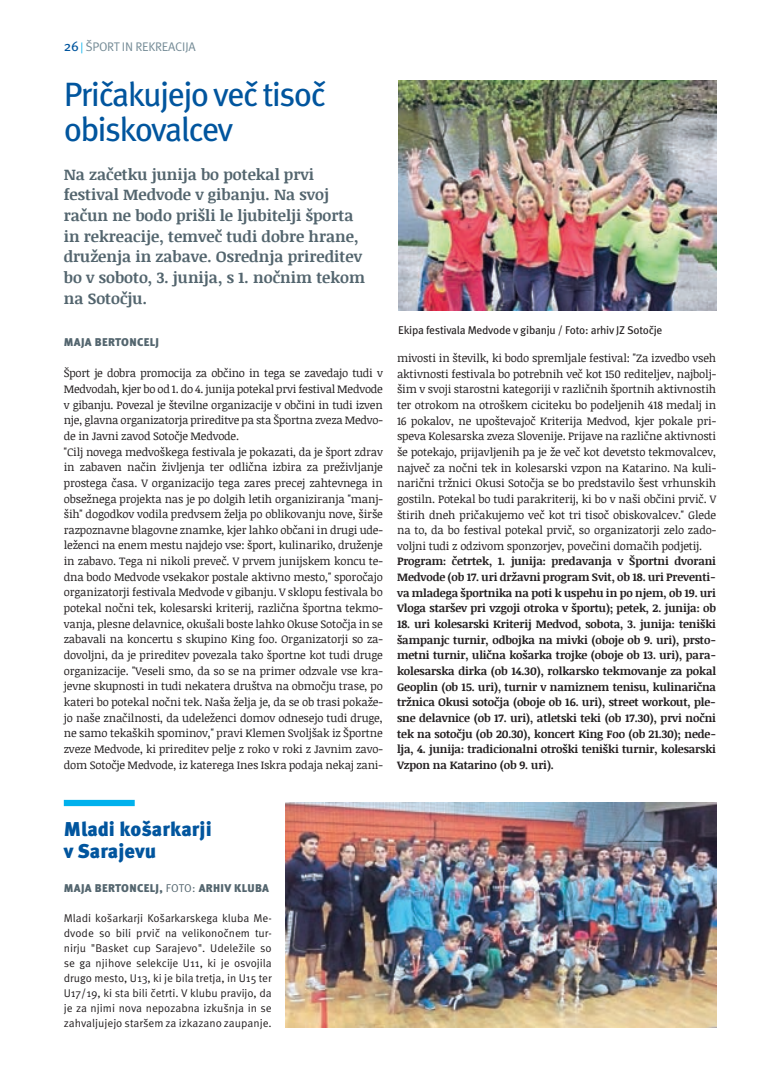
<style>
.page{position:relative;width:780px;height:1088px;background:#fff}
.page>*{position:absolute;margin:0;border:0;box-sizing:border-box;transform-origin:0 0}
.t1{font:33.75px/35px "Meta Pro";letter-spacing:-.05em;color:#01559e}
.t2{font:900 20px/22.5px "Meta Pro";color:#01559e}
.t3{font:700 15.62px/20.6px "Noticia Text";color:#53656e}
.t4{font:12.5px "Meta Pro";letter-spacing:-.02em;color:#738a95}
.t5{font:11.25px/15.6px "Noticia Text";letter-spacing:-.01em;color:#231f20}
.t6{font:700 11.25px/15.6px "Noticia Text";letter-spacing:-.01em;color:#231f20;text-align:justify}
.t7{font:11.25px/15px "Meta Pro";color:#231f20;text-align:justify}
.t8{font:11.25px "Meta Pro";letter-spacing:-.02em;color:#231f20}
.t9{font:900 11.25px "Meta Pro";letter-spacing:.03em;color:#53656e}
.s1{font-size:13.75px;color:#01559e}
.s2{font-size:11.25px;color:#00b1ed}
.s3{font-weight:400}
</style>
<div class="page">
<img style="left:286px;top:803px;width:430px;height:224px">
<div style="left:64px;top:800px;width:71px;height:6px;background:#00b1ed"></div>
<img style="left:398px;top:81px;width:318px;height:230px">
<p class="t4" style="left:64px;top:39px;width:133px"><span class="s1">26</span> <span class="s2">|</span> ŠPORT IN REKREACIJA</p>
<h1 class="t1" style="left:64px;top:78px;width:264px">Pričakujejo več tisoč obiskovalcev</h1>
<p class="t3" style="left:64px;top:163px;width:303px">Na začetku junija bo potekal prvi festival Medvode v gibanju. Na svoj račun ne bodo prišli le ljubitelji športa in rekreacije, temveč tudi dobre hrane, druženja in zabave. Osrednja prireditev bo v soboto, 3. junija, s 1. nočnim tekom na Sotočju.</p>
<p class="t9" style="left:64px;top:335px;width:97px">MAJA BERTONCELJ</p>
<p class="t5" style="left:64px;top:365px;width:320px">Šport je dobra promocija za občino in tega se zavedajo tudi v Medvodah, kjer bo od 1. do 4. junija potekal prvi festival Medvode v gibanju. Povezal je številne organizacije v občini in tudi izven nje, glavna organizatorja prireditve pa sta Športna zveza Medvo&shy;de in Javni zavod Sotočje Medvode.<br>"Cilj novega medvoškega festivala je pokazati, da je šport zdrav in zabaven način življenja ter odlična izbira za preživljanje prostega časa. V organizacijo tega zares precej zahtevnega in obsežnega projekta nas je po dolgih letih organiziranja "manj&shy;ših" dogodkov vodila predvsem želja po oblikovanju nove, širše razpoznavne blagovne znamke, kjer lahko občani in drugi ude&shy;leženci na enem mestu najdejo vse: šport, kulinariko, druženje in zabavo. Tega ni nikoli preveč. V prvem junijskem koncu te&shy;dna bodo Medvode vsekakor postale aktivno mesto," sporočajo organizatorji festivala Medvode v gibanju. V sklopu festivala bo potekal nočni tek, kolesarski kriterij, različna športna tekmo&shy;vanja, plesne delavnice, okušali boste lahko Okuse Sotočja in se zabavali na koncertu s skupino King foo. Organizatorji so za&shy;dovoljni, da je prireditev povezala tako športne kot tudi druge organizacije. "Veseli smo, da so se na primer odzvale vse kra&shy;jevne skupnosti in tudi nekatera društva na območju trase, po kateri bo potekal nočni tek. Naša želja je, da se ob trasi pokaže&shy;jo naše značilnosti, da udeleženci domov odnesejo tudi druge, ne samo tekaških spominov," pravi Klemen Svoljšak iz Športne zveze Medvode, ki prireditev pelje z roko v roki z Javnim zavo&shy;dom Sotočje Medvode, iz katerega Ines Iskra podaja nekaj zani-</p>
<p class="t8" style="left:398px;top:323px;width:266px">Ekipa festivala Medvode v gibanju / Foto: arhiv JZ Sotočje</p>
<p class="t5" style="left:397px;top:350px;width:320px;text-align:justify">mivosti in številk, ki bodo spremljale festival: "Za izvedbo vseh aktivnosti festivala bo potrebnih več kot 150 rediteljev, najbolj&shy;šim v svoji starostni kategoriji v različnih športnih aktivnostih ter otrokom na otroškem ciciteku bo podeljenih 418 medalj in 16 pokalov, ne upoštevajoč Kriterija Medvod, kjer pokale pri&shy;speva Kolesarska zveza Slovenije. Prijave na različne aktivnosti še potekajo, prijavljenih pa je že več kot devetsto tekmovalcev, največ za nočni tek in kolesarski vzpon na Katarino. Na kuli&shy;narični tržnici Okusi Sotočja se bo predstavilo šest vrhunskih gostiln. Potekal bo tudi parakriterij, ki bo v naši občini prvič. V štirih dneh pričakujemo več kot tri tisoč obiskovalcev." Glede na to, da bo festival potekal prvič, so organizatorji zelo zado&shy;voljni tudi z odzivom sponzorjev, povečini domačih podjetij.</p>
<p class="t6" style="left:397px;top:553px;width:320px">Program: četrtek, 1. junija: predavanja v Športni dvorani Medvode (ob 17. uri državni program Svit, ob 18. uri Preventi&shy;va mladega športnika na poti k uspehu in po njem, ob 19. uri Vloga staršev pri vzgoji otroka v športu); petek, 2. junija: ob</p>
<p class="t6" style="left:397px;top:616px;width:320px">18. uri kolesarski Kriterij Medvod, sobota, 3. junija: teniški šampanjc turnir, odbojka na mivki (oboje ob 9. uri), prsto&shy;metni turnir, ulična košarka trojke (oboje ob 13. uri), para&shy;kolesarska dirka (ob 14.30), rolkarsko tekmovanje za pokal Geoplin (ob 15. uri), turnir v namiznem tenisu, kulinarična tržnica Okusi sotočja (oboje ob 16. uri), street workout, ple&shy;sne delavnice (ob 17. uri), atletski teki (ob 17.30), prvi nočni tek na sotočju (ob 20.30), koncert King Foo (ob 21.30); nede&shy;lja, 4. junija: tradicionalni otroški teniški turnir, kolesarski Vzpon na Katarino (ob 9. uri).</p>
<h2 class="t2" style="left:64px;top:818px;width:149px">Mladi košarkarji v Sarajevu</h2>
<p class="t9" style="left:64px;top:881px;width:207px">MAJA BERTONCELJ, <span class="s3">FOTO:</span> ARHIV KLUBA</p>
<p class="t7" style="left:64px;top:911px;width:209px">Mladi košarkarji Košarkarskega kluba Me&shy;dvode so bili prvič na velikonočnem tur&shy;nirju "Basket cup Sarajevo". Udeležile so se ga njihove selekcije U11, ki je osvojila drugo mesto, U13, ki je bila tretja, in U15 ter U17/19, ki sta bili četrti. V klubu pravijo, da je za njimi nova nepozabna izkušnja in se zahvaljujejo staršem za izkazano zaupanje.</p>
</div>
